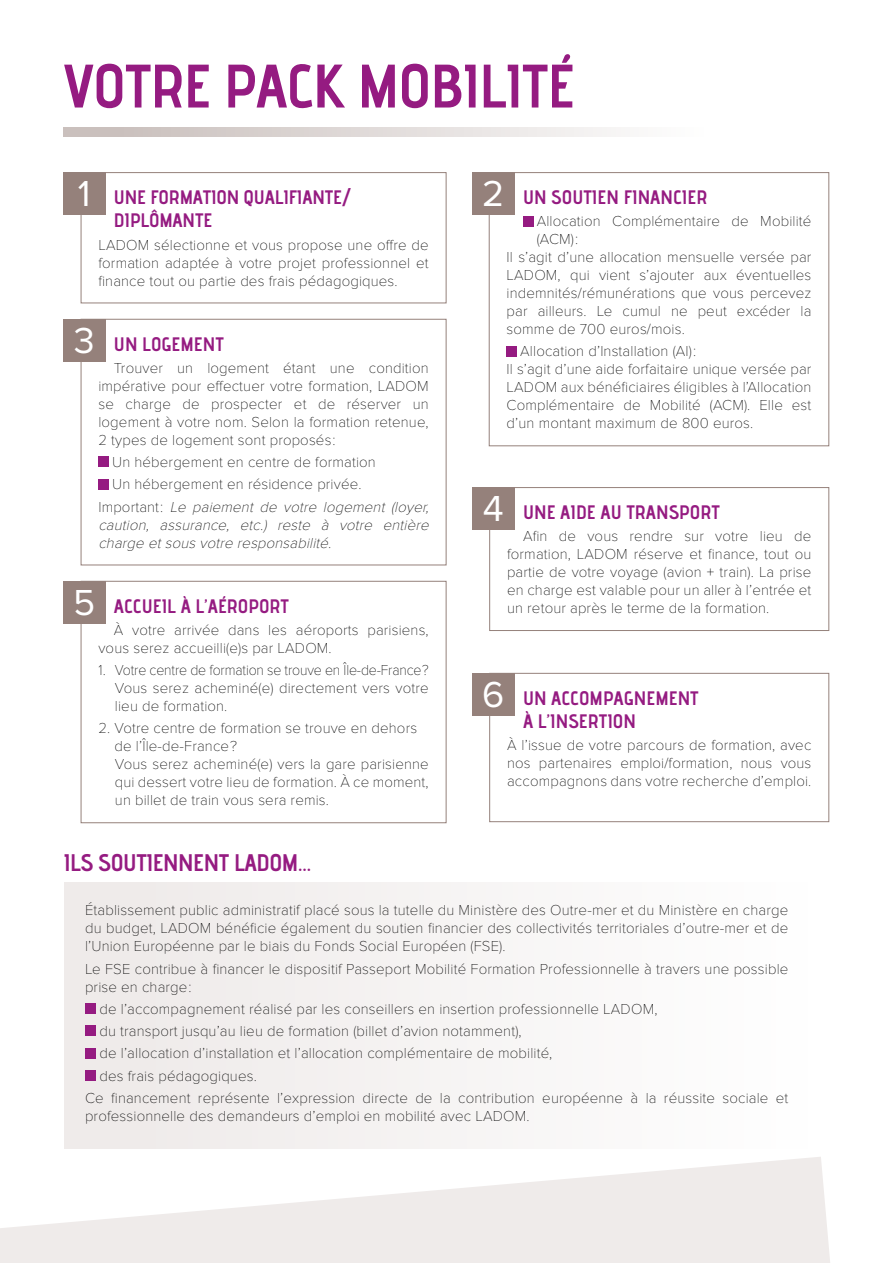
<style>
.page{position:relative;width:893px;height:1263px;background:#fff}
.page>*{position:absolute;margin:0;border:0;box-sizing:border-box;transform-origin:0 0}
.t1{font:61.2px "advent Bd 3";letter-spacing:-.02em;color:#951b81}
.t2{font:37.5px "Proxima Nova";color:#fff}
.t3{font:24px "advent Bd 3";letter-spacing:-.02em;color:#951b81}
.t4{font:19.5px/23.4px "advent Bd 3";color:#951b81}
.t5{font:100 15px/18px "Proxima Nova T";letter-spacing:.01em;color:#000;text-align:justify}
.t6{font:italic 100 15px/18px "Proxima Nova T";color:#000}
.s1{font-style:normal}
</style>
<div class="page">
<svg style="left:64px;top:127px;width:552px;height:10px"></svg>
<svg style="left:0;top:1157px;width:830px;height:106px;fill:#efebea"></svg>
<div style="left:81px;top:172px;width:365px;height:131px;border:1px solid #95817b"></div>
<div style="left:63px;top:172px;width:42px;height:43px;background:#95817b"></div>
<div style="left:98px;top:457px;width:11px;height:10px;background:#951b81"></div>
<div style="left:98px;top:479px;width:11px;height:10px;background:#951b81"></div>
<div style="left:81px;top:319px;width:365px;height:246px;border:1px solid #95817b"></div>
<div style="left:63px;top:319px;width:42px;height:42px;background:#95817b"></div>
<div style="left:81px;top:581px;width:365px;height:242px;border:1px solid #95817b"></div>
<div style="left:63px;top:581px;width:42px;height:42px;background:#95817b"></div>
<div style="left:523px;top:216px;width:10px;height:10px;background:#951b81"></div>
<div style="left:507px;top:346px;width:10px;height:10px;background:#951b81"></div>
<div style="left:489px;top:172px;width:340px;height:274px;border:1px solid #95817b"></div>
<div style="left:472px;top:172px;width:42px;height:43px;background:#95817b"></div>
<div style="left:489px;top:487px;width:340px;height:144px;border:1px solid #95817b"></div>
<div style="left:472px;top:487px;width:42px;height:43px;background:#95817b"></div>
<div style="left:489px;top:673px;width:340px;height:149px;border:1px solid #95817b"></div>
<div style="left:472px;top:673px;width:42px;height:42px;background:#95817b"></div>
<div style="left:64px;top:882px;width:746px;height:267px;background:#f6f4f3"></div>
<div style="left:85px;top:1003px;width:10px;height:11px;background:#951b81"></div>
<div style="left:85px;top:1026px;width:10px;height:10px;background:#951b81"></div>
<div style="left:85px;top:1048px;width:10px;height:10px;background:#951b81"></div>
<div style="left:85px;top:1070px;width:10px;height:10px;background:#951b81"></div>
<h1 class="t1" style="left:63px;top:49px;width:513px">VOTRE PACK MOBILITÉ</h1>
<h2 class="t2" style="left:78px;top:172px;width:14px">1</h2>
<h3 class="t4" style="left:114px;top:185px;width:239px">UNE FORMATION QUALIFIANTE/<br>DIPLÔMANTE</h3>
<p class="t5" style="left:98px;top:236px;width:332px">LADOM sélectionne et vous propose une offre de formation adaptée à votre projet professionnel et finance tout ou partie des frais pédagogiques.</p>
<h2 class="t2" style="left:74px;top:319px;width:22px">3</h2>
<h3 class="t4" style="left:114px;top:332px;width:112px">UN LOGEMENT</h3>
<p class="t5" style="left:98px;top:359px;width:332px;text-indent:16px">Trouver un logement étant une condition impérative pour effectuer votre formation, LADOM se charge de prospecter et de réserver un logement à votre nom. Selon la formation retenue, 2 types de logement sont proposés :</p>
<p class="t5" style="left:112px;top:453px;width:265px">Un hébergement en centre de formation</p>
<p class="t5" style="left:112px;top:475px;width:251px">Un hébergement en résidence privée.</p>
<p class="t6" style="left:98px;top:498px;width:335px"><span class="s1">I m p o rt a n t :</span> Le paiement de votre logement (loyer,</p>
<p class="t6" style="left:98px;top:516px;width:335px">caution, assurance, etc.) reste à votre entière charge etsous votre responsabilité.</p>
<h2 class="t2" style="left:73px;top:581px;width:24px">5</h2>
<h3 class="t4" style="left:114px;top:594px;width:177px">ACCUEIL À L’AÉROPORT</h3>
<p class="t5" style="left:98px;top:621px;width:332px;text-indent:16px">À votre arrivée dans les aéroports parisiens, vous serez accueilli(e)s par LADOM.</p>
<p class="t5" style="left:115px;top:661px;width:315px;text-indent:-17px">1. Votre centre de formation se trouve en Île-de-France ?<br>Vous serez acheminé(e) directement vers votre lieu de formation.</p>
<p class="t5" style="left:115px;top:719px;width:316px;text-align:left;text-indent:-16px">2. Votre centre de formation se trouve en dehors de l’Île-de-France ?<br>Vous serez acheminé(e) vers la gare parisienne qui dessert votre lieu de formation. À ce moment, un billet de train vous sera remis.</p>
<h2 class="t2" style="left:482px;top:172px;width:24px">2</h2>
<h3 class="t4" style="left:523px;top:185px;width:186px">UN SOUTIEN FINANCIER</h3>
<p class="t5" style="left:537px;top:212px;width:276px">Allocation Complémentaire de Mobilité</p>
<p class="t5" style="left:537px;top:230px;width:43px">(ACM) :</p>
<p class="t5" style="left:507px;top:248px;width:306px">Il s’agit d’une allocation mensuelle versée par</p>
<p class="t5" style="left:507px;top:266px;width:306px">LADOM, qui vient s’ajouter aux éventuelles</p>
<p class="t5" style="left:507px;top:284px;width:306px">indemnités/rémunérations que vous percevez</p>
<p class="t5" style="left:507px;top:302px;width:306px">par ailleurs. Le cumul ne peut excéder la</p>
<p class="t5" style="left:507px;top:320px;width:180px">somme de 700 euros/mois.</p>
<p class="t5" style="left:507px;top:343px;width:306px;text-align:left;text-indent:14px">Allocation d’Installation (AI) :<br>Il s’agit d’une aide forfaitaire unique versée par LADOM aux bénéficiaires éligibles à l’Allocation Complémentaire de Mobilité (ACM). Elle est d’un montant maximum de 800 euros.</p>
<h2 class="t2" style="left:483px;top:487px;width:22px">4</h2>
<h3 class="t4" style="left:523px;top:500px;width:198px">UNE AIDE AU TRANSPORT</h3>
<p class="t5" style="left:507px;top:527px;width:306px;text-indent:16px">Afin de vous rendre sur votre lieu de formation, LADOM réserve et finance, tout ou partie de votre voyage (avion + train). La prise en charge est valable pour un aller à l’entrée et un retour après le terme de la formation.</p>
<h2 class="t2" style="left:482px;top:673px;width:24px">6</h2>
<h3 class="t4" style="left:523px;top:686px;width:177px">UN ACCOMPAGNEMENT<br>À L’INSERTION</h3>
<p class="t5" style="left:507px;top:736px;width:306px">À l’issue de votre parcours de formation, avec nos partenaires emploi/formation, nous vous accompagnons dans votre recherche d’emploi.</p>
<h3 class="t3" style="left:64px;top:848px;width:249px">ILS SOUTIENNENT LADOM…</h3>
<p class="t5" style="left:85px;top:901px;width:705px">Établissement public administratif placé sous la tutelle du Ministère des Outre-mer et du Ministère en charge du budget, LADOM bénéficie également du soutien financier des collectivités territoriales d’outre-mer et de l’Union Européenne par le biais du Fonds Social Européen (FSE).</p>
<p class="t5" style="left:85px;top:960px;width:705px">Le FSE contribue à financer le dispositif Passeport Mobilité Formation Professionnelle à travers une possible prise en charge :</p>
<p class="t5" style="left:99px;top:1000px;width:559px">de l’accompagnement réalisé par les conseillers en insertion professionnelle LADOM,</p>
<p class="t5" style="left:99px;top:1022px;width:424px">du transport jusqu’au lieu de formation (billet d’avion notamment),</p>
<p class="t5" style="left:99px;top:1044px;width:454px">de l’allocation d’installation et l’allocation complémentaire de mobilité,</p>
<p class="t5" style="left:99px;top:1067px;width:159px">des frais pédagogiques.</p>
<p class="t5" style="left:85px;top:1089px;width:705px">Ce financement représente l’expression directe de la contribution européenne à la réussite sociale et</p>
<p class="t5" style="left:85px;top:1107px;width:446px">professionnelle des demandeurs d’emploi en mobilité avec LADOM.</p>
</div>
